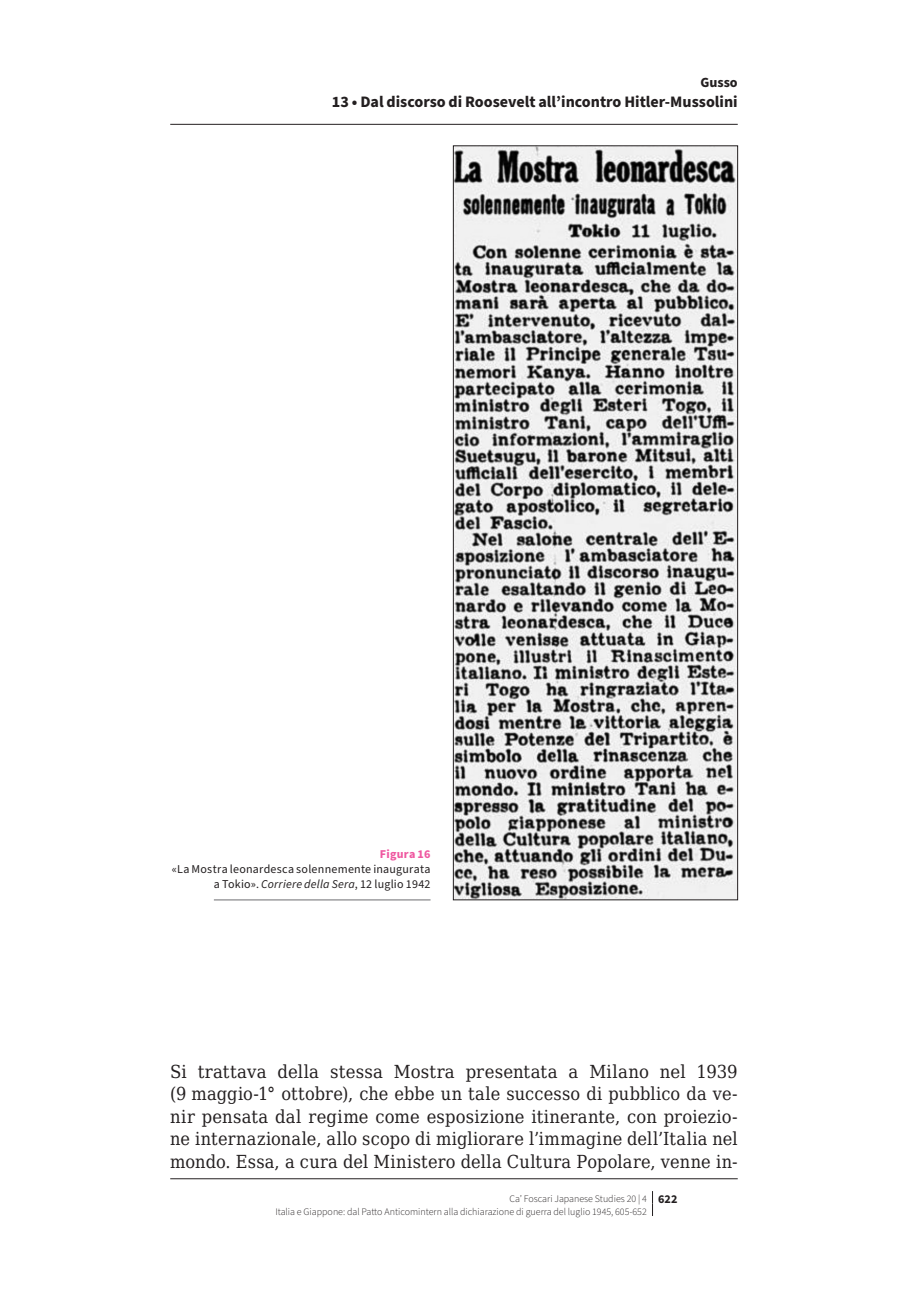
<style>
.page{position:relative;width:908px;height:1304px;background:#fff}
.page>*{position:absolute;margin:0;border:0;box-sizing:border-box;transform-origin:0 0}
.t1{font:18px/22.4px "DejaVu Serif Condensed";letter-spacing:.015em;color:#231f20;text-align:justify}
.t2{font:700 16px "Source Sans Pro";color:#231f20}
.t3{font:700 14px "Source Sans Pro";color:#231f20}
.t4{font:12px/15px "Source Sans Pro";letter-spacing:.02em;color:#231f20;text-align:right}
.t5{font:700 12px "Source Sans Pro";letter-spacing:.02em;color:#ef59a1}
.t6{font:300 10px/12.4px "Source Sans Pro";color:#231f20}
.s1{font-style:italic}
.s2{font-weight:700;font-size:12px}
</style>
<div class="page">
<svg style="left:652px;top:1191px;width:1px;height:25px"></svg>
<img style="left:455px;top:148px;width:280px;height:750px">
<hr style="left:214px;top:900px;width:216px;height:1px;background:#6c6d70">
<hr style="left:170px;top:124px;width:567px;height:1px;background:#231f20">
<hr style="left:170px;top:1178px;width:567px;height:1px;background:#231f20">
<p class="t3" style="left:700px;top:73px;width:39px">Gusso</p>
<p class="t2" style="left:332px;top:91px;width:407px">13 • Dal discorso di Roosevelt all’incontro Hitler-Mussolini</p>
<p class="t5" style="left:380px;top:846px;width:52px">Figura 16</p>
<p class="t4" style="left:172px;top:862px;width:260px">«La Mostra leonardesca solennemente inaugurata a Tokio». <span class="s1">Corriere della Sera</span>, 12 luglio 1942</p>
<p class="t1" style="left:170px;top:1060px;width:568px">Si trattava della stessa Mostra presentata a Milano nel 1939 (9 maggio-1° ottobre), che ebbe un tale successo di pubblico da ve&shy;nir pensata dal regime come esposizione itinerante, con proiezio&shy;ne internazionale, allo scopo di migliorare l’immagine dell’Italia nel mondo. Essa, a cura del Ministero della Cultura Popolare, venne in-</p>
<p class="t6" style="left:275px;top:1193px;width:403px;text-indent:234px">Ca’ Foscari Japanese Studies 20 | 4 <span class="s2">622<br></span>Italia e Giappone: dal Patto Anticomintern alla dichiarazione di guerra del luglio 1945, 605-652</p>
</div>
